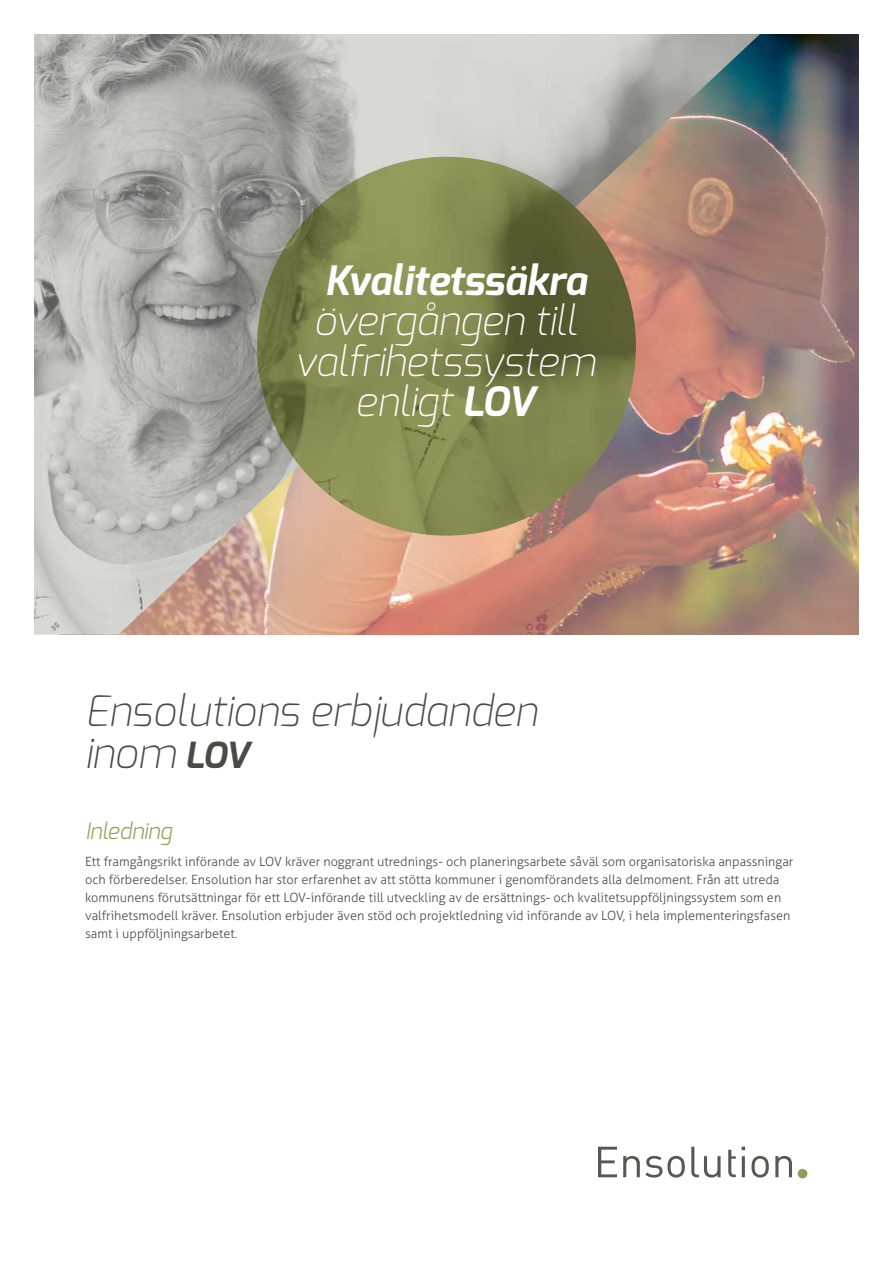
<style>
.page{position:relative;width:893px;height:1263px;background:#fff}
.page>*{position:absolute;margin:0;border:0;box-sizing:border-box;transform-origin:0 0}
.t1{font:italic 200 42.15px/42.2px "Exo";color:#4a4a49}
.t2{font:italic 200 40.5px/40.5px "Exo";color:#fff;text-align:center}
.t3{font:italic 700 40.5px "Exo";color:#fff}
.t4{font:italic 300 22.5px "Exo";color:#929c56}
.t5{font:300 12.75px/18px "Aller";color:#4a4a49}
.s1{font-weight:700}
.s2{font-weight:700;font-size:36px}
</style>
<div class="page">
<img style="left:760px;top:34px;width:99px;height:601px">
<img style="left:34px;top:34px;width:726px;height:601px">
<img style="left:257px;top:157px;width:379px;height:379px;border-radius:189px">
<svg style="left:798px;top:1169px;width:9px;height:9px"></svg>
<svg style="left:598px;top:1147px;width:19px;height:30px"></svg>
<svg style="left:623px;top:1156px;width:62px;height:21px"></svg>
<svg style="left:691px;top:1147px;width:30px;height:30px"></svg>
<hr style="left:742px;top:1156px;width:3px;height:21px;background:#575756">
<svg style="left:751px;top:1156px;width:18px;height:21px"></svg>
<svg style="left:775px;top:1156px;width:17px;height:21px"></svg>
<svg style="left:728px;top:1150px;width:8px;height:27px"></svg>
<h2 class="t3" style="left:325px;top:257px;width:263px">Kvalitetssäkra</h2>
<h2 class="t2" style="left:295px;top:304px;width:302px">övergången till valfrihetssystem enligt <span class="s1">LOV</span></h2>
<h1 class="t1" style="left:85px;top:694px;width:454px">Ensolutions erbjudanden inom <span class="s2">LOV</span></h1>
<h3 class="t4" style="left:85px;top:822px;width:89px">Inledning</h3>
<p class="t5" style="left:85px;top:853px;width:710px">Ett framgångsrikt införande av LOV kräver noggrant utrednings- och planeringsarbete såväl som organisatoriska anpassningar och förberedelser. Ensolution har stor erfarenhet av att stötta kommuner i genomförandets alla delmoment. Från att utreda kommunens förutsättningar för ett LOV-införande till utveckling av de ersättnings- och kvalitetsuppföljningssystem som en valfrihetsmodell kräver. Ensolution erbjuder även stöd och projektledning vid införande av LOV, i hela implementeringsfasen samt i uppföljningsarbetet.</p>
</div>
